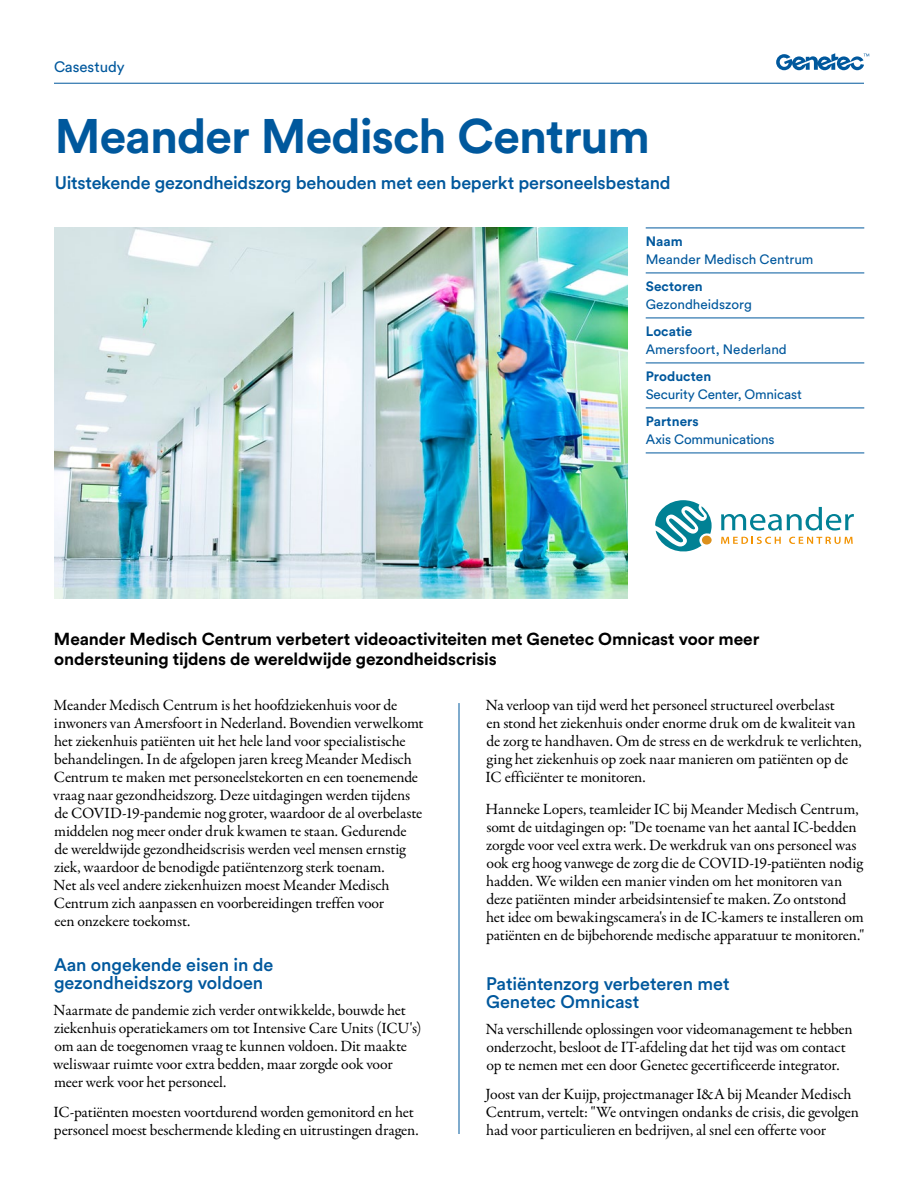
<style>
.page{position:relative;width:918px;height:1188px;background:#fff}
.page>*{position:absolute;margin:0;border:0;box-sizing:border-box;transform-origin:0 0}
.Heading_1{font:700 48px "Circular Pro";letter-spacing:-.02em;color:#00589d}
.Subhead_1{font:500 18px/18px "Circular Pro";letter-spacing:-.01em;color:#00589d}
.Heading_2{font:700 17.25px/20.2px "Circular Pro";letter-spacing:-.01em;color:#000}
.Body_Text{font:15.75px/18px "Garamond Premr Pro";letter-spacing:-.01em;color:#000}
.Document_Type{font:15px "Circular Pro";color:#00589d}
.Sidebar_Body_Text_No_Rule{font:13.5px "Circular Pro";color:#00589d}
.Sidebar_Body_Text__Rule{font:700 13.5px "Circular Pro";letter-spacing:.005em;color:#00589d}
</style>
<div class="page">
<img style="left:54px;top:228px;width:574px;height:370px">
<hr style="left:54px;top:83px;width:810px;height:1px;background:#00589d">
<svg style="left:776px;top:53px;width:93px;height:17px"></svg>
<hr style="left:459px;top:703px;width:1px;height:431px;background:#00589d">
<svg style="left:655px;top:500px;width:57px;height:51px"></svg>
<svg style="left:721px;top:507px;width:133px;height:24px"></svg>
<svg style="left:721px;top:537px;width:60px;height:7px"></svg>
<svg style="left:789px;top:537px;width:64px;height:7px"></svg>
<hr style="left:646px;top:228px;width:218px;height:1px;background:#00589d">
<hr style="left:646px;top:273px;width:218px;height:1px;background:#00589d">
<hr style="left:646px;top:318px;width:218px;height:1px;background:#00589d">
<hr style="left:646px;top:363px;width:218px;height:1px;background:#00589d">
<hr style="left:646px;top:408px;width:218px;height:1px;background:#00589d">
<hr style="left:646px;top:453px;width:218px;height:1px;background:#00589d">
<p class="Document_Type" style="left:54px;top:57px;width:72px">Casestudy</p>
<p class="Heading_1" style="left:55px;top:103px;width:597px">Meander Medisch Centrum</p>
<p class="Subhead_1" style="left:55px;top:173px;width:617px">Uitstekende gezondheidszorg behouden met een beperkt personeelsbestand</p>
<p class="Sidebar_Body_Text__Rule" style="left:646px;top:232px;width:38px">Naam</p>
<p class="Sidebar_Body_Text_No_Rule" style="left:646px;top:251px;width:169px">Meander Medisch Centrum</p>
<p class="Sidebar_Body_Text__Rule" style="left:646px;top:277px;width:59px">Sectoren</p>
<p class="Sidebar_Body_Text_No_Rule" style="left:646px;top:296px;width:108px">Gezondheidszorg</p>
<p class="Sidebar_Body_Text__Rule" style="left:646px;top:322px;width:48px">Locatie</p>
<p class="Sidebar_Body_Text_No_Rule" style="left:646px;top:341px;width:143px">Amersfoort, Nederland</p>
<p class="Sidebar_Body_Text__Rule" style="left:646px;top:367px;width:67px">Producten</p>
<p class="Sidebar_Body_Text_No_Rule" style="left:646px;top:386px;width:158px">Security Center, Omnicast</p>
<p class="Sidebar_Body_Text__Rule" style="left:646px;top:412px;width:55px">Partners</p>
<p class="Sidebar_Body_Text_No_Rule" style="left:646px;top:431px;width:130px">Axis Communications</p>
<p class="Heading_2" style="left:54px;top:628px;width:707px">Meander Medisch Centrum verbetert videoactiviteiten met Genetec Omnicast voor meer ondersteuning tijdens de wereldwijde gezondheidscrisis</p>
<p class="Body_Text" style="left:53px;top:697px;width:372px">Meander Medisch Centrum is het hoofdziekenhuis voor de inwoners van Amersfoort in Nederland. Bovendien verwelkomt het ziekenhuis patiënten uit het hele land voor specialistische behandelingen. In de afgelopen jaren kreeg Meander Medisch Centrum te maken met personeelstekorten en een toenemende vraag naar gezondheidszorg. Deze uitdagingen werden tijdens de COVID-19-pandemie nog groter, waardoor de al overbelaste middelen nog meer onder druk kwamen te staan. Gedurende<br>de wereldwijde gezondheidscrisis werden veel mensen ernstig ziek, waardoor de benodigde patiëntenzorg sterk toenam.<br>Net als veel andere ziekenhuizen moest Meander Medisch Centrum zich aanpassen en voorbereidingen treffen voor<br>een onzekere toekomst.</p>
<p class="Subhead_1" style="left:54px;top:955px;width:221px">Aan ongekende eisen in de gezondheidszorg voldoen</p>
<p class="Body_Text" style="left:53px;top:1001px;width:370px">Naarmate de pandemie zich verder ontwikkelde, bouwde het ziekenhuis operatiekamers om tot Intensive Care Units (ICU's) om aan de toegenomen vraag te kunnen voldoen. Dit maakte weliswaar ruimte voor extra bedden, maar zorgde ook voor meer werk voor het personeel.</p>
<p class="Body_Text" style="left:54px;top:1103px;width:367px">IC-patiënten moesten voortdurend worden gemonitord en het personeel moest beschermende kleding en uitrustingen dragen.</p>
<p class="Body_Text" style="left:486px;top:697px;width:378px">Na verloop van tijd werd het personeel structureel overbelast<br>en stond het ziekenhuis onder enorme druk om de kwaliteit van de zorg te handhaven. Om de stress en de werkdruk te verlichten, ging het ziekenhuis op zoek naar manieren om patiënten op de IC efficiënter te monitoren.</p>
<p class="Body_Text" style="left:485px;top:801px;width:380px">Hanneke Lopers, teamleider IC bij Meander Medisch Centrum, somt de uitdagingen op: "De toename van het aantal IC-bedden zorgde voor veel extra werk. De werkdruk van ons personeel was ook erg hoog vanwege de zorg die de COVID-19-patiënten nodig hadden. We wilden een manier vinden om het monitoren van deze patiënten minder arbeidsintensief te maken. Zo ontstond het idee om bewakingscamera's in de IC-kamers te installeren om patiënten en de bijbehorende medische apparatuur te monitoren."</p>
<p class="Subhead_1" style="left:486px;top:974px;width:245px">Patiëntenzorg verbeteren met<br>Genetec Omnicast</p>
<p class="Body_Text" style="left:486px;top:1020px;width:369px">Na verschillende oplossingen voor videomanagement te hebben onderzocht, besloot de IT-afdeling dat het tijd was om contact op te nemen met een door Genetec gecertificeerde integrator.</p>
<p class="Body_Text" style="left:485px;top:1085px;width:375px">Joost van der Kuijp, projectmanager I&amp;A bij Meander Medisch<br>Centrum, vertelt: "We ontvingen ondanks de crisis, die gevolgen had voor particulieren en bedrijven, al snel een offerte voor</p>
</div>
